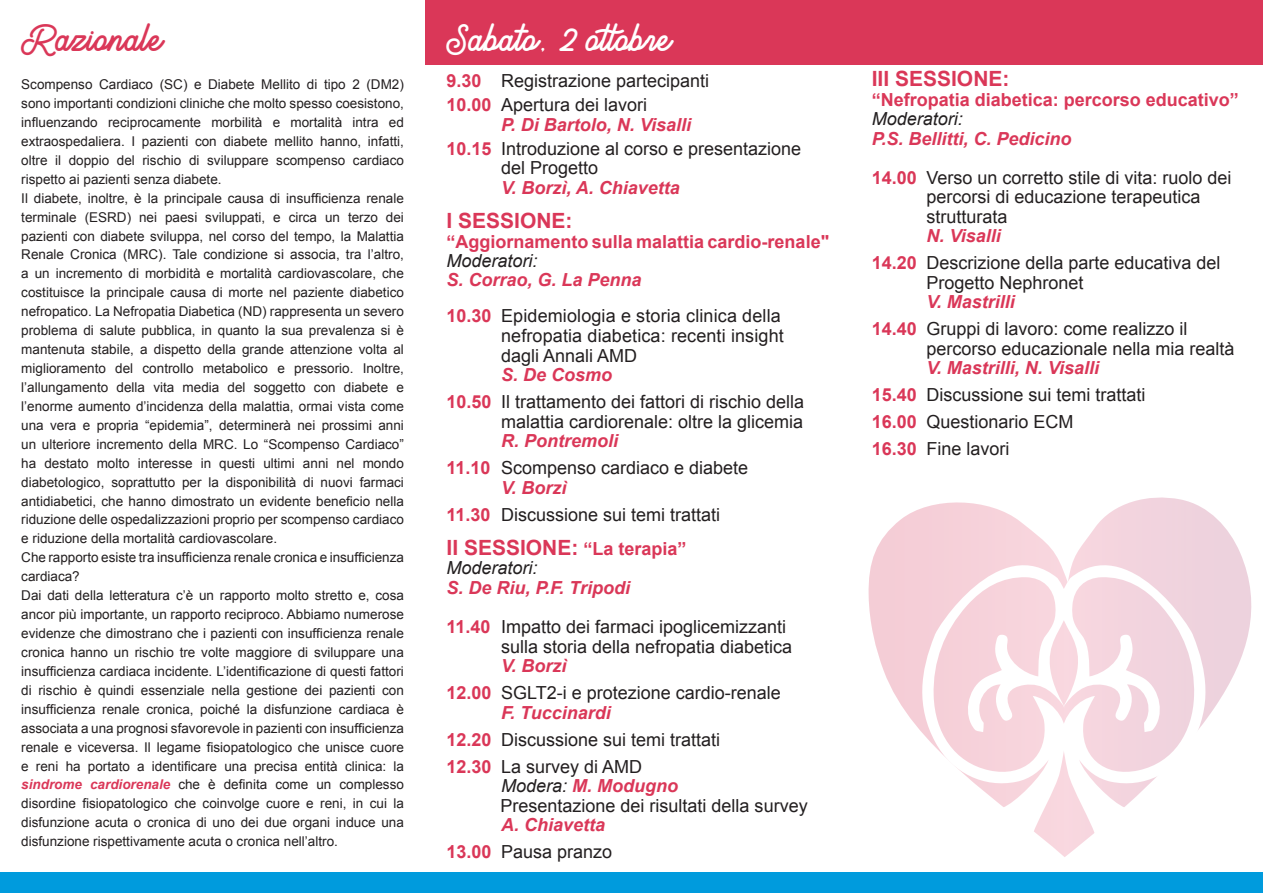
<style>
.page{position:relative;width:1263px;height:893px;background:#fff}
.page>*{position:absolute;margin:0;border:0;box-sizing:border-box;transform-origin:0 0}
.t1{font:31.5px "Brandon Smith";color:#fff}
.t2{font:31.5px "Brandon Smith";color:#da3758}
.t3{font:700 21px "Arial";color:#da3758}
.t4{font:18px/27px "Arial";color:#231f20}
.t5{font:700 18px "Arial";color:#da3758}
.t6{font:italic 700 18px/27px "Arial";color:#da3758}
.t7{font:italic 18px "Arial";color:#231f20}
.t8{font:13.5px/18.9px "Arial";color:#231f20}
.s1{font-weight:700;font-style:italic;color:#da3758}
.s2{font-weight:700;color:#da3758}
.s3{font-size:18px}
.s4{font-style:italic}
.s5{font-style:normal}
.s6{font-weight:400;font-style:normal;color:#231f20}
</style>
<div class="page">
<div style="left:425px;top:0;width:838px;height:64px;background:#da3758"></div>
<svg style="left:868px;top:497px;width:384px;height:360px"></svg>
<svg style="left:916px;top:531px;width:118px;height:307px;fill:#f7d4dc"></svg>
<svg style="left:1034px;top:531px;width:178px;height:307px;fill:#f8d7df"></svg>
<div style="left:1px;top:872px;width:1262px;height:21px;background:#009bdd"></div>
<h1 class="t2" style="left:21px;top:15px;width:143px">Razionale</h1>
<p class="t8" style="left:21px;top:75px;width:384px">Scompenso Cardiaco (SC) e Diabete Mellito di tipo 2 (DM2) sono importanti condizioni cliniche che molto spesso coesistono, influenzando reciprocamente morbilità e mortalità intra ed extraospedaliera. I pazienti con diabete mellito hanno, infatti, oltre il doppio del rischio di sviluppare scompenso cardiaco rispetto ai pazienti senza diabete.<br>Il diabete, inoltre, è la principale causa di insufficienza renale terminale (ESRD) nei paesi sviluppati, e circa un terzo dei pazienti con diabete sviluppa, nel corso del tempo, la Malattia Renale Cronica (MRC). Tale condizione si associa, tra l’altro, a un incremento di morbidità e mortalità cardiovascolare, che costituisce la principale causa di morte nel paziente diabetico nefropatico. La Nefropatia Diabetica (ND) rappresenta un severo problema di salute pubblica, in quanto la sua prevalenza si è mantenuta stabile, a dispetto della grande attenzione volta al miglioramento del controllo metabolico e pressorio. Inoltre, l’allungamento della vita media del soggetto con diabete e l’enorme aumento d’incidenza della malattia, ormai vista come una vera e propria “epidemia”, determinerà nei prossimi anni un ulteriore incremento della MRC. Lo “Scompenso Cardiaco” ha destato molto interesse in questi ultimi anni nel mondo diabetologico, soprattutto per la disponibilità di nuovi farmaci antidiabetici, che hanno dimostrato un evidente beneficio nella riduzione delle ospedalizzazioni proprio per scompenso cardiaco e riduzione della mortalità cardiovascolare.<br>Che rapporto esiste tra insufficienza renale cronica e insufficienza cardiaca?<br>Dai dati della letteratura c’è un rapporto molto stretto e, cosa ancor più importante, un rapporto reciproco. Abbiamo numerose evidenze che dimostrano che i pazienti con insufficienza renale cronica hanno un rischio tre volte maggiore di sviluppare una insufficienza cardiaca incidente. L’identificazione di questi fattori di rischio è quindi essenziale nella gestione dei pazienti con insufficienza renale cronica, poiché la disfunzione cardiaca è associata a una prognosi sfavorevole in pazienti con insufficienza renale e viceversa. Il legame fisiopatologico che unisce cuore e reni ha portato a identificare una precisa entità clinica: la <span class="s1">sindrome cardiorenale</span> che è definita come un complesso disordine fisiopatologico che coinvolge cuore e reni, in cui la disfunzione acuta o cronica di uno dei due organi induce una disfunzione rispettivamente acuta o cronica nell’altro.</p>
<h1 class="t1" style="left:446px;top:15px;width:227px">Sabato, 2 ottobre</h1>
<h3 class="t4" style="left:446px;top:69px;width:264px;line-height:24px"><span class="s2">9.30</span> Registrazione partecipanti<br><span class="s2">10.00</span> Apertura dei lavori</h3>
<h3 class="t4" style="left:446px;top:113px;width:356px;line-height:24px;text-indent:55px"><span class="s1">P. Di Bartolo, N. Visalli<br></span><span class="s2">10.15</span> Introduzione al corso e presentazione</h3>
<h3 class="t4" style="left:501px;top:155px;width:99px">del Progetto</h3>
<h3 class="t6" style="left:501px;top:175px;width:180px">V. Borzì, A. Chiavetta</h3>
<h2 class="t3" style="left:446px;top:207px;width:128px">I SESSIONE:</h2>
<h3 class="t5" style="left:446px;top:230px;width:384px">“Aggiornamento sulla malattia cardio-renale"</h3>
<h3 class="t7" style="left:446px;top:249px;width:93px">Moderatori:</h3>
<h3 class="t4" style="left:446px;top:262px;width:336px;line-height:36px"><span class="s1">S. Corrao, G. La Penna<br></span><span class="s2">10.30</span> Epidemiologia e storia clinica della</h3>
<h3 class="t4" style="left:501px;top:326px;width:284px;line-height:19.5px">nefropatia diabetica: recenti insight dagli Annali AMD</h3>
<h3 class="t4" style="left:446px;top:362px;width:359px;text-indent:55px"><span class="s1">S. De Cosmo<br></span><span class="s2">10.50</span> Il trattamento dei fattori di rischio della</h3>
<h3 class="t4" style="left:501px;top:408px;width:304px">malattia cardiorenale: oltre la glicemia</h3>
<h3 class="t4" style="left:446px;top:428px;width:303px;text-indent:55px"><span class="s1">R. Pontremoli<br></span><span class="s2">11.10</span> Scompenso cardiaco e diabete</h3>
<h3 class="t4" style="left:446px;top:474px;width:275px;text-indent:55px"><span class="s1">V. Borzì<br></span><span class="s2">11.30</span> Discussione sui temi trattati</h3>
<h2 class="t3" style="left:446px;top:534px;width:242px">II SESSIONE: <span class="s3">“La terapia”</span></h2>
<h3 class="t7" style="left:446px;top:556px;width:93px">Moderatori:</h3>
<h3 class="t4" style="left:446px;top:568px;width:341px;line-height:39px"><span class="s1">S. De Riu, P.F. Tripodi<br></span><span class="s2">11.40</span> Impatto dei farmaci ipoglicemizzanti</h3>
<h3 class="t4" style="left:501px;top:633px;width:293px">sulla storia della nefropatia diabetica</h3>
<h3 class="t4" style="left:446px;top:653px;width:336px;text-indent:55px"><span class="s1">V. Borzì<br></span><span class="s2">12.00</span> SGLT2-i e protezione cardio-renale</h3>
<h3 class="t4" style="left:446px;top:699px;width:275px;text-indent:55px"><span class="s1">F. Tuccinardi<br></span><span class="s2">12.20</span> Discussione sui temi trattati<br><span class="s2">12.30</span> La survey di AMD</h3>
<h3 class="t4" style="left:500px;top:776px;width:309px;line-height:19.5px"><span class="s4">Modera:</span> <span class="s1">M. Modugno<br></span>Presentazione dei risultati della survey</h3>
<h3 class="t6" style="left:446px;top:812px;width:167px;text-indent:55px">A. Chiavetta<br><span class="s5">13.00</span> <span class="s6">Pausa pranzo</span></h3>
<h2 class="t3" style="left:872px;top:65px;width:139px">III SESSIONE:</h2>
<h3 class="t5" style="left:872px;top:88px;width:369px">“Nefropatia diabetica: percorso educativo”</h3>
<h3 class="t7" style="left:872px;top:107px;width:93px">Moderatori:</h3>
<h3 class="t4" style="left:872px;top:119px;width:361px;line-height:39px"><span class="s1">P.S. Bellitti, C. Pedicino<br></span><span class="s2">14.00</span> Verso un corretto stile di vita: ruolo dei</h3>
<h3 class="t4" style="left:926px;top:188px;width:276px;line-height:19.5px">percorsi di educazione terapeutica strutturata</h3>
<h3 class="t4" style="left:872px;top:223px;width:350px;text-indent:55px"><span class="s1">N. Visalli<br></span><span class="s2">14.20</span> Descrizione della parte educativa del</h3>
<h3 class="t4" style="left:926px;top:269px;width:159px">Progetto Nephronet</h3>
<h3 class="t4" style="left:872px;top:289px;width:317px;text-indent:55px"><span class="s1">V. Mastrilli<br></span><span class="s2">14.40</span> Gruppi di lavoro: come realizzo il</h3>
<h3 class="t4" style="left:926px;top:335px;width:310px">percorso educazionale nella mia realtà</h3>
<h3 class="t4" style="left:872px;top:355px;width:275px;text-indent:55px"><span class="s1">V. Mastrilli, N. Visalli<br></span><span class="s2">15.40</span> Discussione sui temi trattati<br><span class="s2">16.00</span> Questionario ECM<br><span class="s2">16.30</span> Fine lavori</h3>
</div>
